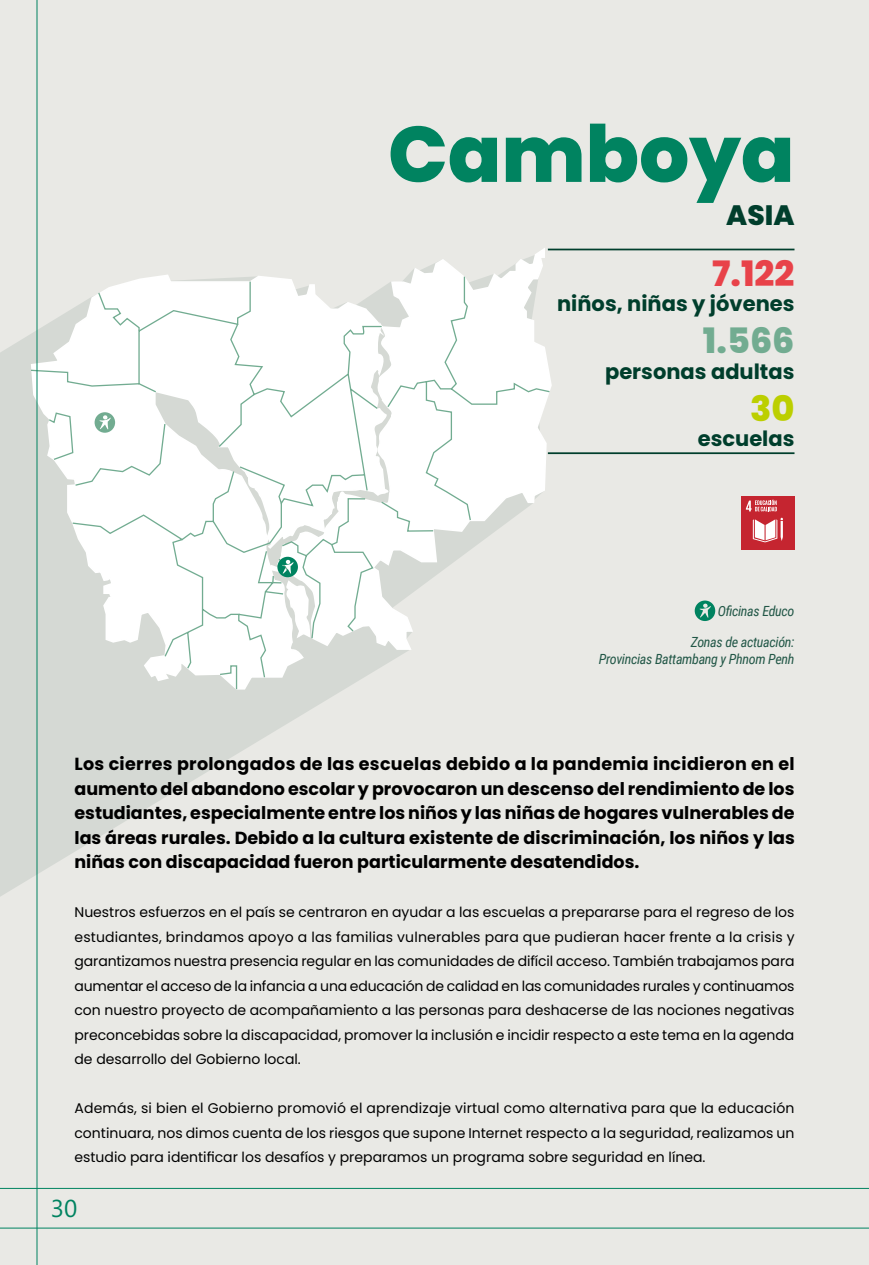
<style>
.page{position:relative;width:869px;height:1265px;background:#fff}
.page>*{position:absolute;margin:0;border:0;box-sizing:border-box;transform-origin:0 0}
.t1{font:800 78.75px "Poppins";color:#008360}
.t2{font:800 35px "Poppins";color:#e84249}
.t3{font:800 35px "Poppins";color:#72ac91}
.t4{font:800 35px "Poppins";color:#bccf00}
.t5{font:800 28px "Poppins";color:#003e2c}
.t6{font:24.5px "Segoe";color:#008360}
.t7{font:700 21px "Poppins";color:#003e2c}
.t8{font:700 17.5px/24.5px "Poppins";color:#000;text-align:justify}
.t9{font:14px/24.5px "Poppins";color:#000;text-align:justify}
.t10{font:italic 14px/16.8px "Roboto Condensed";letter-spacing:-.025em;color:#225747;text-align:right}
</style>
<div class="page">
<div style="left:0;top:0;width:868px;height:1265px;background:#e9e9e5"></div>
<svg style="left:0;top:254px;width:337px;height:652px;fill:#d5d9d4"></svg>
<svg style="left:276px;top:248px;width:277px;height:445px"></svg>
<svg style="left:30px;top:275px;width:520px;height:415px"></svg>
<div style="left:740px;top:496px;width:54px;height:54px;background:#c52530"></div>
<svg style="left:752px;top:518px;width:30px;height:24px"></svg>
<svg style="left:745px;top:500px;width:31px;height:11px"></svg>
<svg style="left:694px;top:601px;width:21px;height:20px"></svg>
<hr style="left:547px;top:452px;width:247px;height:2px;background:#003e2c">
<hr style="left:547px;top:249px;width:247px;height:1px;background:#003e2c">
<svg style="left:266px;top:557px;width:45px;height:83px"></svg>
<svg style="left:94px;top:412px;width:21px;height:21px"></svg>
<hr style="left:37px;top:0;width:1px;height:1265px;background:#008360">
<hr style="left:0;top:1228px;width:868px;height:1px;background:#008360">
<hr style="left:0;top:1188px;width:868px;height:1px;background:#008360">
<h1 class="t1" style="left:388px;top:109px;width:408px">Camboya</h1>
<h3 class="t5" style="left:725px;top:199px;width:70px">ASIA</h3>
<h2 class="t2" style="left:711px;top:254px;width:84px">7.122</h2>
<h3 class="t7" style="left:557px;top:292px;width:239px">niños, niñas y jóvenes</h3>
<h2 class="t3" style="left:702px;top:321px;width:93px">1.566</h2>
<h3 class="t7" style="left:604px;top:359px;width:191px">personas adultas</h3>
<h2 class="t4" style="left:749px;top:388px;width:46px">30</h2>
<h3 class="t7" style="left:697px;top:426px;width:98px">escuelas</h3>
<p class="t10" style="left:717px;top:602px;width:78px">Oficinas Educo</p>
<p class="t10" style="left:598px;top:634px;width:197px">Zonas de actuación:<br>Provincias Battambang y Phnom Penh</p>
<p class="t8" style="left:74px;top:752px;width:721px">Los cierres prolongados de las escuelas debido a la pandemia incidieron en el aumento del abandono escolar y provocaron un descenso del rendimiento de los estudiantes, especialmente entre los niños y las niñas de hogares vulnerables de las áreas rurales. Debido a la cultura existente de discriminación, los niños y las niñas con discapacidad fueron particularmente desatendidos.</p>
<p class="t9" style="left:74px;top:900px;width:721px">Nuestros esfuerzos en el país se centraron en ayudar a las escuelas a prepararse para el regreso de los estudiantes, brindamos apoyo a las familias vulnerables para que pudieran hacer frente a la crisis y garantizamos nuestra presencia regular en las comunidades de difícil acceso. También trabajamos para aumentar el acceso de la infancia a una educación de calidad en las comunidades rurales y continuamos con nuestro proyecto de acompañamiento a las personas para deshacerse de las nociones negativas preconcebidas sobre la discapacidad, promover la inclusión e incidir respecto a este tema en la agenda de desarrollo del Gobierno local.</p>
<p class="t9" style="left:74px;top:1096px;width:721px">Además, si bien el Gobierno promovió el aprendizaje virtual como alternativa para que la educación continuara, nos dimos cuenta de los riesgos que supone Internet respecto a la seguridad, realizamos un estudio para identificar los desafíos y preparamos un programa sobre seguridad en línea.</p>
<h3 class="t6" style="left:51px;top:1192px;width:28px">30</h3>
</div>
